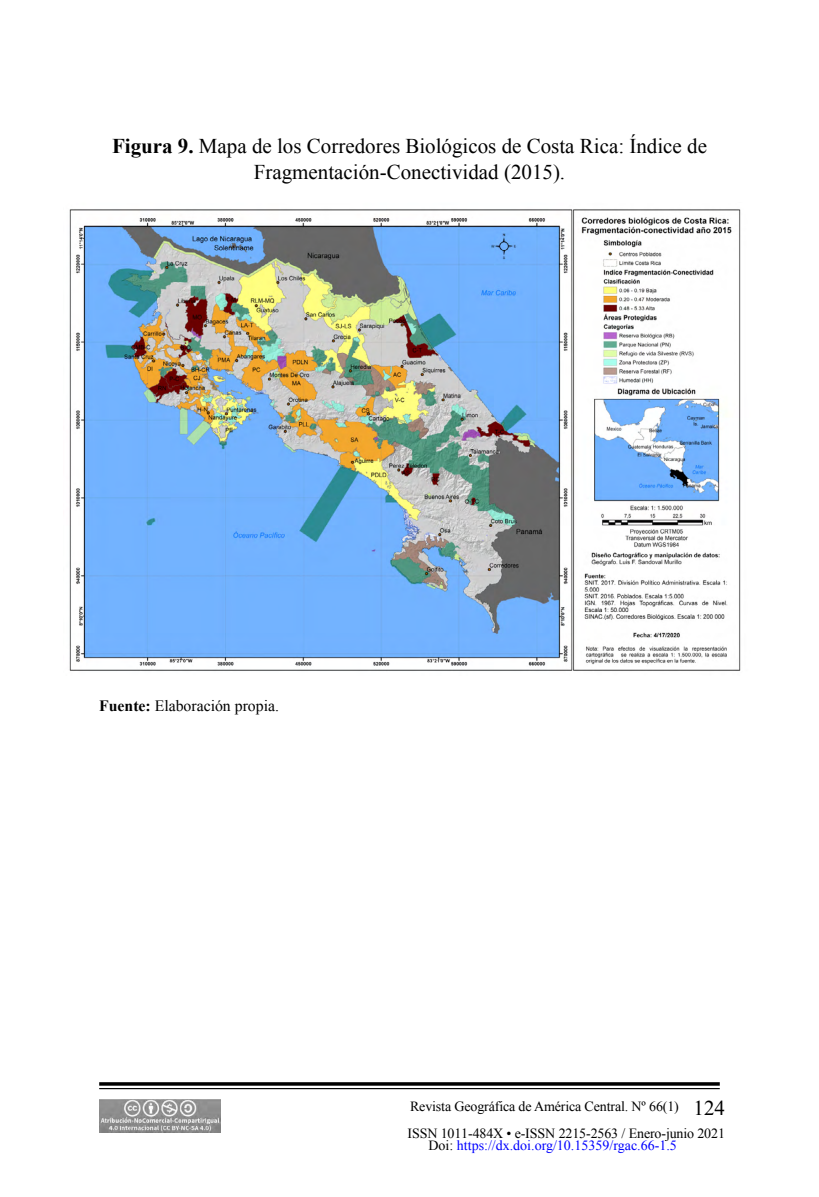
<style>
.page{position:relative;width:819px;height:1197px;background:#fff}
.page>*{position:absolute;margin:0;border:0;box-sizing:border-box;transform-origin:0 0}
.t1{font:21px/25.2px "Times New Roman";color:#000;text-align:center}
.t2{font:15.75px "Times New Roman";color:#000}
.t3{font:14px/27.1px "Times New Roman";letter-spacing:-.01em;color:#000}
.t4{font:14px "Times New Roman";color:#00f}
.s1{font-weight:700}
.s2{font-size:21px}
.s3{color:#000}
</style>
<div class="page">
<svg style="left:99px;top:1082px;width:621px;height:4px;background:#1f1f1f"></svg>
<hr style="left:99px;top:1088px;width:621px;height:1px;background:#000">
<img style="left:99px;top:1099px;width:121px;height:34px">
<img style="left:69px;top:209px;width:672px;height:462px">
<p class="t1" style="left:112px;top:134px;width:596px"><span class="s1">Figura 9.</span> Mapa de los Corredores Biológicos de Costa Rica: Índice de<br>Fragmentación-Conectividad (2015).</p>
<p class="t2" style="left:99px;top:695px;width:181px"><span class="s1">Fuente:</span> Elaboración propia.</p>
<p class="t3" style="left:408px;top:1092px;width:319px">Revista Geográfica de América Central. Nº 66(1) <span class="s2">124<br></span>ISSN 1011-484X • e-ISSN 2215-2563 / Enero-junio 2021</p>
<p class="t4" style="left:429px;top:1136px;width:250px"><span class="s3">Doi:</span> https://dx.doi.org/10.15359/rgac.66-1.5</p>
</div>
